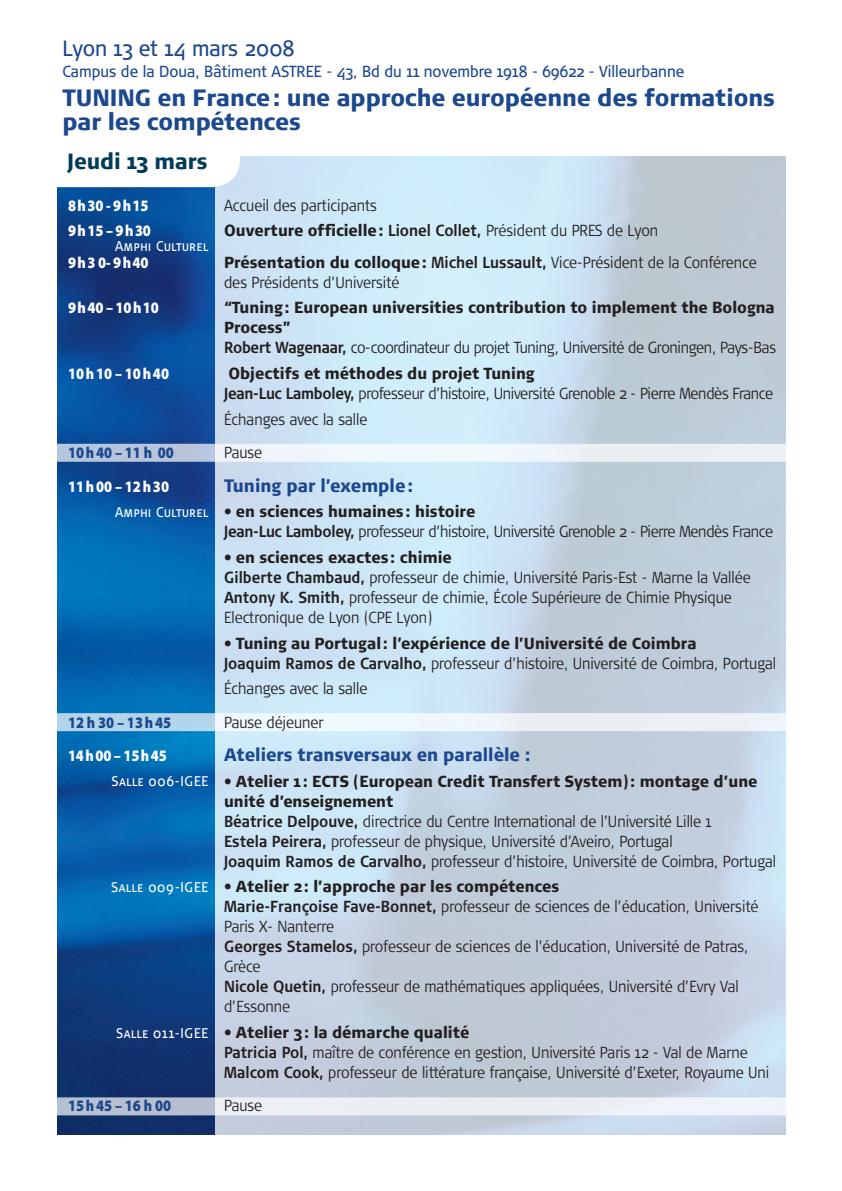
<style>
.page{position:relative;width:842px;height:1191px;background:#fff}
.page>*{position:absolute;margin:0;border:0;box-sizing:border-box;transform-origin:0 0}
.t1{font:900 23.6px/24px "Signa Normal";letter-spacing:-.005em;color:#1c488e;scale:.9 1}
.t2{font:22px "Signa Normal";color:#1c488e;scale:.9 1}
.t3{font:900 22px "Signa Normal";color:#003b57;scale:.88 1}
.t4{font:900 18px "Signa Normal";color:#1c488e;scale:.88 1}
.t5{font:300 16px/20px "Signa Normal";color:#231f20;scale:.88 1}
.t6{font:900 16px/20px "Signa Normal";color:#231f20;scale:.88 1}
.t7{font:300 16px/20px "Signa Normal";letter-spacing:-.02em;color:#231f20;scale:.88 1}
.t8{font:900 16px "Myriad Pro";letter-spacing:-.01em;color:#fff;scale:.88 1}
.t9{font:16px "Signa Normal";color:#1c488e;scale:.9 1}
.t10{font:900 16px "Myriad Pro";color:#1c488e;scale:.88 1}
.t11{font:14px "Signa Caps";letter-spacing:.05em;color:#fff;scale:.88 1}
.s1{font-weight:900}
.s2{font-weight:700}
.s3{font-weight:300}
</style>
<div class="page">
<img style="left:57px;top:187px;width:157px;height:947px">
<img style="left:214px;top:157px;width:571px;height:977px">
<svg style="left:57px;top:713px;width:729px;height:18px;fill:#ecf0f5"></svg>
<svg style="left:57px;top:444px;width:729px;height:18px;fill:#ebf1f5"></svg>
<svg style="left:57px;top:1097px;width:729px;height:18px;fill:#ebeef2"></svg>
<div style="left:4px;top:130px;width:236px;height:57px;background:#fff;border-radius:28px"></div>
<svg style="left:68px;top:786px;width:14px;height:1px"></svg>
<svg style="left:68px;top:892px;width:14px;height:1px"></svg>
<svg style="left:68px;top:1038px;width:14px;height:1px"></svg>
<h2 class="t2" style="left:62px;top:35px;width:260px">Lyon 13 et 14 mars 2008</h2>
<p class="t9" style="left:62px;top:62px;width:693px">Campus de la Doua, Bâtiment ASTREE - 43, Bd du 11 novembre 1918 - 69622 - Villeurbanne</p>
<h1 class="t1" style="left:62px;top:86px;width:793px">TUNING en France: une approche européenne des formations par les compétences</h1>
<h2 class="t3" style="left:68px;top:148px;width:160px">Jeudi 13 mars</h2>
<p class="t8" style="left:68px;top:195px;width:93px">8 h 30-9 h 15</p>
<p class="t5" style="left:224px;top:195px;width:175px">Accueil des participants</p>
<p class="t8" style="left:68px;top:220px;width:96px">9 h 15–9 h 30</p>
<p class="t5" style="left:224px;top:221px;width:495px"><span class="s1">Ouverture officielle:</span> <span class="s2">Lionel Collet,</span> Président du PRES de Lyon</p>
<p class="t8" style="left:68px;top:252px;width:93px">9 h 30-9 h 40</p>
<p class="t5" style="left:224px;top:252px;width:607px"><span class="s1">Présentation du colloque:</span> <span class="s2">Michel Lussault,</span> Vice-Président de la Conférence des Présidents d’Université</p>
<p class="t8" style="left:68px;top:297px;width:105px">9 h 40 – 10 h 10</p>
<p class="t6" style="left:224px;top:297px;width:629px">“Tuning: European universities contribution to implement the Bologna<br>Process”<br><span class="s2">Robert Wagenaar,</span> <span class="s3">co-coordinateur du projet Tuning, Université de Groningen, Pays-Bas</span></p>
<p class="t8" style="left:68px;top:363px;width:116px">10 h 10 – 10 h 40</p>
<p class="t7" style="left:224px;top:363px;width:625px"><span class="s1">Objectifs et méthodes du projet Tuning<br></span><span class="s2">Jean-Luc Lamboley,</span> professeur d’histoire, Université Grenoble 2 - Pierre Mendès France</p>
<p class="t5" style="left:224px;top:409px;width:164px">Échanges avec la salle</p>
<p class="t10" style="left:68px;top:442px;width:122px">10 h 40 – 11 h 00</p>
<p class="t5" style="left:224px;top:442px;width:45px">Pause</p>
<p class="t8" style="left:68px;top:475px;width:116px">11 h 00 – 12 h 30</p>
<p class="t4" style="left:224px;top:474px;width:217px">Tuning par l’exemple:</p>
<p class="t7" style="left:224px;top:502px;width:625px"><span class="s1">• en sciences humaines: histoire<br></span><span class="s2">Jean-Luc Lamboley,</span> professeur d’histoire, Université Grenoble 2 - Pierre Mendès France</p>
<p class="t5" style="left:224px;top:547px;width:600px"><span class="s1">• en sciences exactes: chimie<br></span><span class="s2">Gilberte Chambaud,</span> professeur de chimie, Université Paris-Est - Marne la Vallée <span class="s2">Antony K. Smith,</span> professeur de chimie, École Supérieure de Chimie Physique Electronique de Lyon (CPE Lyon)</p>
<p class="t6" style="left:224px;top:632px;width:629px">• Tuning au Portugal: l’expérience de l’Université de Coimbra<br><span class="s2">Joaquim Ramos de Carvalho,</span> <span class="s3">professeur d’histoire, Université de Coimbra, Portugal</span></p>
<p class="t5" style="left:224px;top:679px;width:164px">Échanges avec la salle</p>
<p class="t10" style="left:68px;top:711px;width:119px">12h30–13 h 45</p>
<p class="t5" style="left:224px;top:712px;width:115px">Pause déjeuner</p>
<p class="t8" style="left:68px;top:745px;width:114px">14 h 00 – 15 h 45</p>
<p class="t4" style="left:224px;top:743px;width:350px">Ateliers transversaux en parallèle :</p>
<p class="t5" style="left:224px;top:771px;width:629px"><span class="s1">• Atelier 1: ECTS (European Credit Transfert System) : montage d’une unité d’enseignement<br></span><span class="s2">Béatrice Delpouve,</span> directrice du Centre International de l’Université Lille 1<br><span class="s2">Estela Peirera,</span> professeur de physique, Université d’Aveiro, Portugal<br><span class="s2">Joaquim Ramos de Carvalho,</span> professeur d’histoire, Université de Coimbra, Portugal</p>
<p class="t5" style="left:224px;top:877px;width:609px"><span class="s1">• Atelier 2: l’approche par les compétences<br></span><span class="s2">Marie-Françoise Fave-Bonnet,</span> professeur de sciences de l’éducation, Université Paris X- Nanterre<br><span class="s2">Georges Stamelos,</span> professeur de sciences de l’éducation, Université de Patras, Grèce<br><span class="s2">Nicole Quetin,</span> professeur de mathématiques appliquées, Université d’Evry Val d’Essonne</p>
<p class="t5" style="left:224px;top:1022px;width:621px"><span class="s1">• Atelier 3: la démarche qualité<br></span><span class="s2">Patricia Pol,</span> maître de conférence en gestion, Université Paris 12 - Val de Marne<br><span class="s2">Malcom Cook,</span> professeur de littérature française, Université d’Exeter, Royaume Uni</p>
<p class="t10" style="left:68px;top:1095px;width:119px">15 h 45–16h00</p>
<p class="t5" style="left:224px;top:1096px;width:45px">Pause</p>
<p class="t11" style="left:115px;top:238px;width:107px">Amphi Culturel</p>
<p class="t11" style="left:115px;top:503px;width:107px">Amphi Culturel</p>
<p class="t11" style="left:111px;top:773px;width:112px">Salle 006-IGEE</p>
<p class="t11" style="left:111px;top:879px;width:112px">Salle 009-IGEE</p>
<p class="t11" style="left:116px;top:1025px;width:106px">Salle 011-IGEE</p>
</div>
